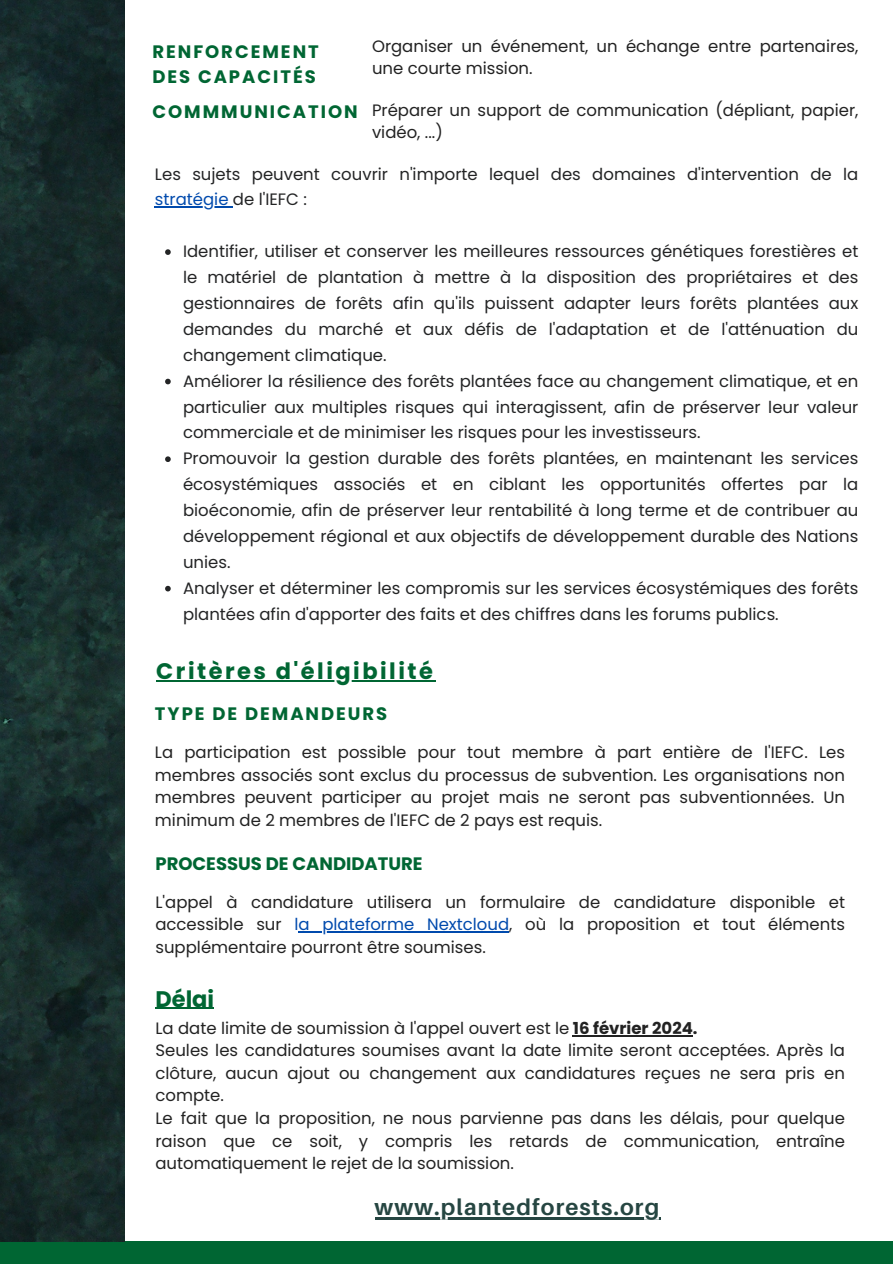
<style>
.page{position:relative;width:893px;height:1264px;background:#fff}
.page>*{position:absolute;margin:0;border:0;box-sizing:border-box;transform-origin:0 0}
.t1{font:700 22.5px "Poppins";letter-spacing:.11em;color:#063}
.t2{font:700 22.5px "Aileron";letter-spacing:.05em;color:#264642}
.t3{font:700 18px/24.8px "Poppins";letter-spacing:.11em;color:#063}
.t4{font:700 18px "Poppins";color:#063}
.t5{font:16.5px/25.8px "Poppins";color:#232425;text-align:justify}
.t6{font:16.5px/22.5px "Poppins";color:#222;text-align:justify}
.s1{color:#004aad}
.s2{font-weight:700}
</style>
<div class="page">
<div style="left:0;top:1241px;width:892px;height:22px;background:#063"></div>
<img style="left:0;top:0;width:125px;height:1241px">
<hr style="left:155px;top:206px;width:78px;height:2px;background:#004aad">
<svg style="left:165px;top:249px;width:6px;height:6px"></svg>
<svg style="left:165px;top:379px;width:6px;height:5px"></svg>
<svg style="left:165px;top:456px;width:6px;height:6px"></svg>
<svg style="left:165px;top:586px;width:6px;height:5px"></svg>
<hr style="left:298px;top:931px;width:211px;height:1px;background:#004aad">
<hr style="left:573px;top:1035px;width:120px;height:1px;background:#222">
<hr style="left:155px;top:1007px;width:59px;height:1px;background:#063">
<hr style="left:374px;top:1216px;width:286px;height:3px;background:#264642">
<hr style="left:156px;top:680px;width:279px;height:1px;background:#063">
<p class="t3" style="left:152px;top:40px;width:168px">RENFORCEMENT<br>DES CAPACITÉS</p>
<p class="t6" style="left:372px;top:35px;width:488px">Organiser un événement, un échange entre partenaires, une courte mission.</p>
<p class="t3" style="left:152px;top:99px;width:207px">COMMMUNICATION</p>
<p class="t6" style="left:372px;top:99px;width:488px">Préparer un support de communication (dépliant, papier, vidéo, ...)</p>
<p class="t5" style="left:155px;top:161px;width:705px">Les sujets peuvent couvrir n'importe lequel des domaines d'intervention de la <span class="s1">stratégie</span> de l'IEFC :</p>
<p class="t5" style="left:183px;top:238px;width:676px">Identifier, utiliser et conserver les meilleures ressources génétiques forestières et le matériel de plantation à mettre à la disposition des propriétaires et des gestionnaires de forêts afin qu'ils puissent adapter leurs forêts plantées aux demandes du marché et aux défis de l'adaptation et de l'atténuation du changement climatique.</p>
<p class="t5" style="left:183px;top:368px;width:676px">Améliorer la résilience des forêts plantées face au changement climatique, et en particulier aux multiples risques qui interagissent, afin de préserver leur valeur commerciale et de minimiser les risques pour les investisseurs.</p>
<p class="t5" style="left:183px;top:445px;width:676px">Promouvoir la gestion durable des forêts plantées, en maintenant les services écosystémiques associés et en ciblant les opportunités offertes par la bioéconomie, afin de préserver leur rentabilité à long terme et de contribuer au développement régional et aux objectifs de développement durable des Nations unies.</p>
<p class="t5" style="left:183px;top:575px;width:676px">Analyser et déterminer les compromis sur les services écosystémiques des forêts plantées afin d'apporter des faits et des chiffres dans les forums publics.</p>
<p class="t1" style="left:156px;top:655px;width:278px">Critères d'éligibilité</p>
<p class="t3" style="left:155px;top:701px;width:234px">TYPE DE DEMANDEURS</p>
<p class="t6" style="left:155px;top:741px;width:691px">La participation est possible pour tout membre à part entière de l'IEFC. Les membres associés sont exclus du processus de subvention. Les organisations non membres peuvent participer au projet mais ne seront pas subventionnées. Un minimum de 2 membres de l'IEFC de 2 pays est requis.</p>
<p class="t4" style="left:155px;top:850px;width:268px">PROCESSUS DE CANDIDATURE</p>
<p class="t6" style="left:155px;top:890px;width:691px">L'appel à candidature utilisera un formulaire de candidature disponible et accessible sur <span class="s1">la plateforme Nextcloud</span>, où la proposition et tout éléments supplémentaire pourront être soumises.</p>
<p class="t1" style="left:155px;top:983px;width:60px">Délai</p>
<p class="t6" style="left:155px;top:1016px;width:543px">La date limite de soumission à l'appel ouvert est le <span class="s2">16 février 2024.</span></p>
<p class="t6" style="left:155px;top:1039px;width:691px">Seules les candidatures soumises avant la date limite seront acceptées. Après la clôture, aucun ajout ou changement aux candidatures reçues ne sera pris en compte.</p>
<p class="t6" style="left:155px;top:1106px;width:691px">Le fait que la proposition, ne nous parvienne pas dans les délais, pour quelque raison que ce soit, y compris les retards de communication, entraîne automatiquement le rejet de la soumission.</p>
<p class="t2" style="left:374px;top:1192px;width:286px">www.plantedforests.org</p>
</div>
